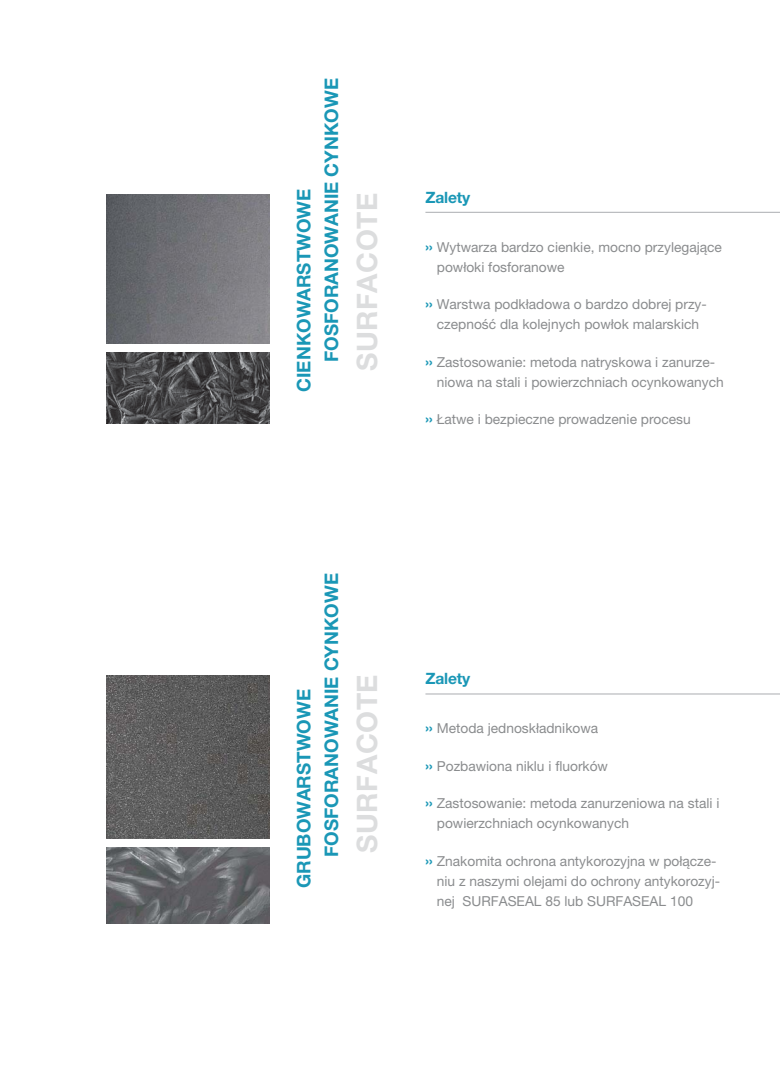
<style>
.page{position:relative;width:780px;height:1088px;background:#fff}
.page>*{position:absolute;margin:0;border:0;box-sizing:border-box;transform-origin:0 0}
.t1{font:700 28.25px "Helvetica Neue East A";letter-spacing:.02em;color:#dcddde}
.t2{font:700 18.75px/27.5px "Helvetica Neue East A";color:#1a97b6}
.t3{font:700 15.62px "Helvetica Neue East A";letter-spacing:-.01em;color:#1a97b6}
.t4{font:13.75px/20px "Helvetica Neue East A";color:#8a8c8e}
.s1{font-weight:700;font-size:15px;color:#1a97b6}
</style>
<div class="page">
<hr style="left:425px;top:693px;width:355px;height:1px;background:#bbbdc0">
<img style="left:106px;top:675px;width:163px;height:163px">
<img style="left:106px;top:847px;width:163px;height:76px">
<hr style="left:425px;top:212px;width:355px;height:1px;background:#bbbdc0">
<img style="left:106px;top:194px;width:163px;height:150px">
<img style="left:106px;top:353px;width:163px;height:70px">
<h2 class="t2" style="left:292px;top:362px;width:285px;text-indent:-30px;rotate:-90deg">CIENKOWARSTWOWE<br>FOSFORANOWANIE CYNKOWE</h2>
<h1 class="t1" style="left:357px;top:371px;width:180px;rotate:-90deg">SURFACOTE</h1>
<p class="t3" style="left:425px;top:192px;width:46px">Zalety</p>
<p class="t4" style="left:437px;top:238px;width:286px;text-indent:-11px"><span class="s1">››</span> Wytwarza bardzo cienkie, mocno przylegające powłoki fosforanowe</p>
<p class="t4" style="left:425px;top:296px;width:283px;text-align:center"><span class="s1">››</span> Warstwa podkładowa o bardzo dobrej przy&shy;czepność dla kolejnych powłok malarskich</p>
<p class="t4" style="left:437px;top:353px;width:288px;text-indent:-11px"><span class="s1">››</span> Zastosowanie: metoda natryskowa i zanurze&shy;niowa na stali i powierzchniach ocynkowanych</p>
<p class="t4" style="left:425px;top:411px;width:267px"><span class="s1">››</span> Łatwe i bezpieczne prowadzenie procesu</p>
<h2 class="t2" style="left:292px;top:857px;width:285px;text-indent:-31px;rotate:-90deg">GRUBOWARSTWOWE<br>FOSFORANOWANIE CYNKOWE</h2>
<h1 class="t1" style="left:357px;top:853px;width:180px;rotate:-90deg">SURFACOTE</h1>
<p class="t3" style="left:425px;top:673px;width:46px">Zalety</p>
<p class="t4" style="left:425px;top:720px;width:174px"><span class="s1">››</span> Metoda jednoskładnikowa</p>
<p class="t4" style="left:425px;top:757px;width:184px"><span class="s1">››</span> Pozbawiona niklu i fluorków</p>
<p class="t4" style="left:437px;top:795px;width:284px;text-indent:-11px"><span class="s1">››</span> Zastosowanie: metoda zanurzeniowa na stali i powierzchniach ocynkowanych</p>
<p class="t4" style="left:437px;top:852px;width:285px;text-indent:-11px"><span class="s1">››</span> Znakomita ochrona antykorozyjna w połącze&shy;niu z naszymi olejami do ochrony antykorozyj&shy;nej SURFASEAL 85 lub SURFASEAL 100</p>
</div>
